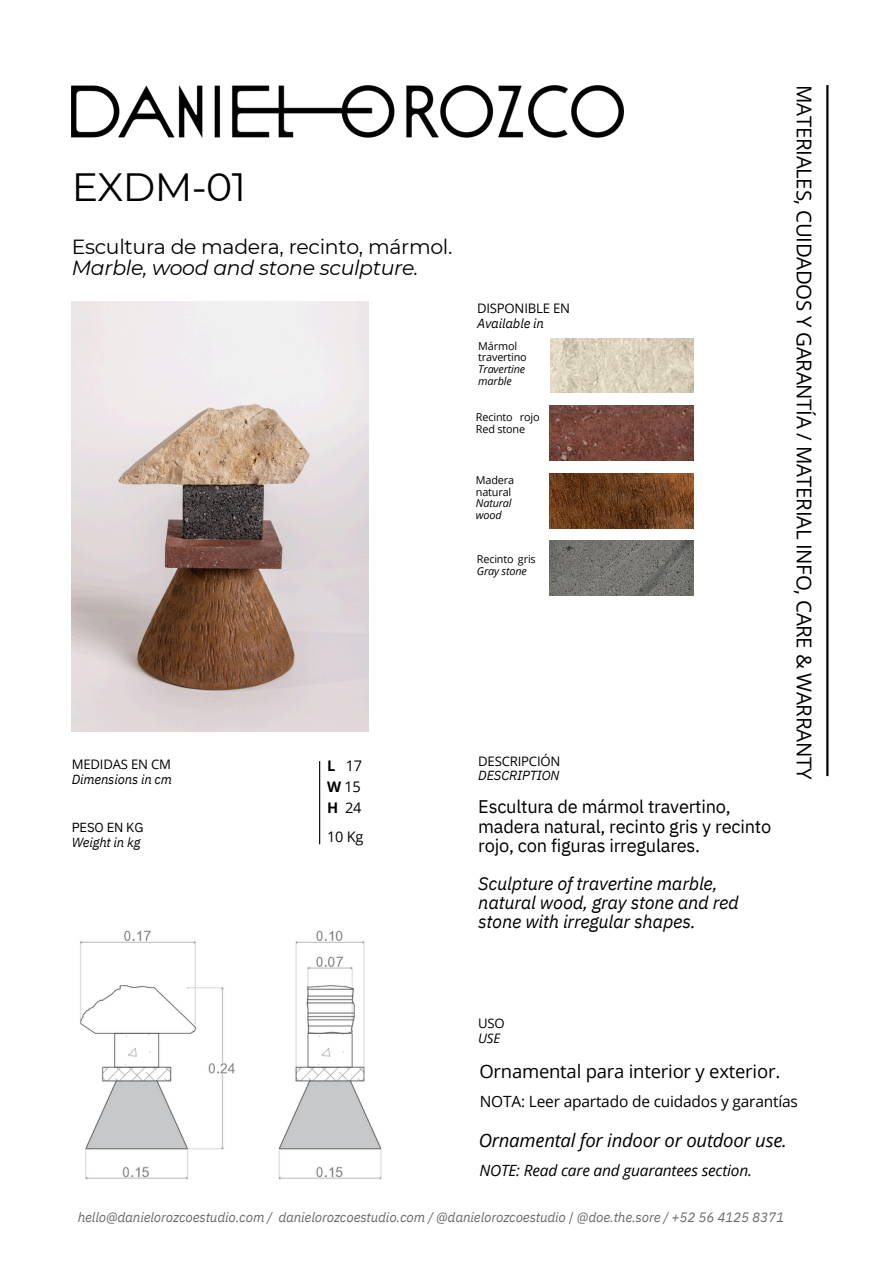
<style>
.page{position:relative;width:894px;height:1264px;background:#fff}
.page>*{position:absolute;margin:0;border:0;box-sizing:border-box;transform-origin:0 0}
.t1{font:39.45px "Montserrat";letter-spacing:-.015em;color:#000}
.t2{font:20.4px/21.3px "Montserrat";letter-spacing:-.015em;color:#000}
.t3{font:20.4px "Open Sans";letter-spacing:-.015em;color:#000}
.t4{font:18.45px "Open Sans";letter-spacing:-.01em;color:#000}
.t5{font:italic 18.45px "Open Sans";letter-spacing:-.01em;color:#000}
.t6{font:18.3px/19.2px "IBM Plex Sans";letter-spacing:-.01em;color:#000}
.t7{font:italic 18.3px/19.2px "IBM Plex Sans";letter-spacing:-.01em;color:#000}
.t8{font:15.45px "Open Sans";letter-spacing:-.01em;color:#000}
.t9{font:italic 15.45px "Open Sans";letter-spacing:-.01em;color:#000}
.t10{font:14.55px "Open Sans";letter-spacing:-.015em;color:#000}
.t11{font:italic 13.5px "IBM Plex Sans";letter-spacing:-.01em;color:#696969}
.t12{font:italic 13.2px "IBM Plex Sans";letter-spacing:-.01em;color:#000}
.t13{font:13.2px "Open Sans";letter-spacing:-.015em;color:#000}
.t14{font:13.2px "IBM Plex Sans";letter-spacing:-.01em;color:#000}
.t15{font:italic 13.2px "Open Sans";color:#000}
.t16{font:10.8px/11.7px "Open Sans";letter-spacing:-.015em;color:#000}
.t17{font:italic 10.8px/11.7px "Open Sans";letter-spacing:-.015em;color:#000}
.s1{font-style:italic}
.s2{font-weight:700}
.s3{font-style:normal}
</style>
<div class="page">
<hr style="left:826px;top:85px;width:2px;height:691px;background:#000">
<img style="left:72px;top:85px;width:551px;height:53px">
<hr style="left:319px;top:761px;width:1px;height:83px;background:#000">
<img style="left:72px;top:301px;width:297px;height:430px">
<img style="left:550px;top:338px;width:143px;height:55px">
<img style="left:550px;top:406px;width:143px;height:55px">
<img style="left:550px;top:473px;width:143px;height:55px">
<img style="left:550px;top:541px;width:143px;height:55px">
<img style="left:80px;top:930px;width:301px;height:249px">
<p class="t1" style="left:72px;top:163px;width:176px">EXDM-01</p>
<h1 class="t2" style="left:72px;top:236px;width:382px">Escultura de madera, recinto, mármol.<br><span class="s1">Marble, wood and stone sculpture.</span></h1>
<p class="t13" style="left:72px;top:755px;width:101px">MEDIDAS EN CM</p>
<p class="t12" style="left:72px;top:770px;width:102px">Dimensions in cm</p>
<h5 class="t14" style="left:72px;top:818px;width:73px">PESO EN KG</h5>
<p class="t12" style="left:72px;top:833px;width:70px">Weight in kg</p>
<p class="t10" style="left:327px;top:755px;width:37px"><span class="s2">L</span> 17</p>
<p class="t10" style="left:327px;top:776px;width:35px"><span class="s2">W</span> 15</p>
<h4 class="t10" style="left:327px;top:797px;width:36px"><span class="s2">H</span> 24</h4>
<p class="t10" style="left:327px;top:826px;width:38px">10 Kg</p>
<p class="t13" style="left:477px;top:299px;width:94px">DISPONIBLE EN</p>
<p class="t12" style="left:477px;top:314px;width:68px">Available in</p>
<h4 class="t16" style="left:478px;top:339px;width:50px">Mármol travertino</h4>
<h5 class="t17" style="left:478px;top:363px;width:48px">Travertine</h5>
<p class="t17" style="left:478px;top:375px;width:35px">marble</p>
<p class="t16" style="left:476px;top:411px;width:65px">Recinto rojo<br>Red stone</p>
<p class="t16" style="left:476px;top:474px;width:40px">Madera natural</p>
<h6 class="t17" style="left:476px;top:497px;width:37px">Natural wood</h6>
<p class="t16" style="left:476px;top:553px;width:60px">Recinto gris<br><span class="s1">Gray stone</span></p>
<p class="t13" style="left:478px;top:751px;width:84px">DESCRIPCIÓN</p>
<p class="t12" style="left:478px;top:766px;width:83px">DESCRIPTION</p>
<p class="t6" style="left:478px;top:797px;width:294px">Escultura de mármol travertino, madera natural, recinto gris y recinto rojo, con figuras irregulares.</p>
<p class="t7" style="left:478px;top:873px;width:262px">Sculpture of travertine marble, natural wood, gray stone and red stone with irregular shapes.</p>
<h3 class="t3" style="left:818px;top:85px;width:695px;rotate:90deg">MATERIALES, CUIDADOS Y GARANTÍA / MATERIAL INFO, CARE &amp; WARRANTY</h3>
<p class="t13" style="left:478px;top:1013px;width:28px">USO</p>
<p class="t15" style="left:478px;top:1029px;width:23px">USE</p>
<p class="t4" style="left:479px;top:1058px;width:302px">Ornamental para interior y exterior.</p>
<p class="t8" style="left:479px;top:1090px;width:319px">NOTA: Leer apartado de cuidados y garantías</p>
<p class="t5" style="left:478px;top:1127px;width:310px">Ornamental for indoor or outdoor use.</p>
<p class="t9" style="left:479px;top:1159px;width:274px">NOTE: Read care and guarantees section.</p>
<h5 class="t11" style="left:78px;top:1207px;width:707px">hello@danielorozcoestudio.com / danielorozcoestudio.com / @danielorozcoestudio <span class="s3">/</span> @doe.the.sore / +52 56 4125 8371</h5>
</div>
